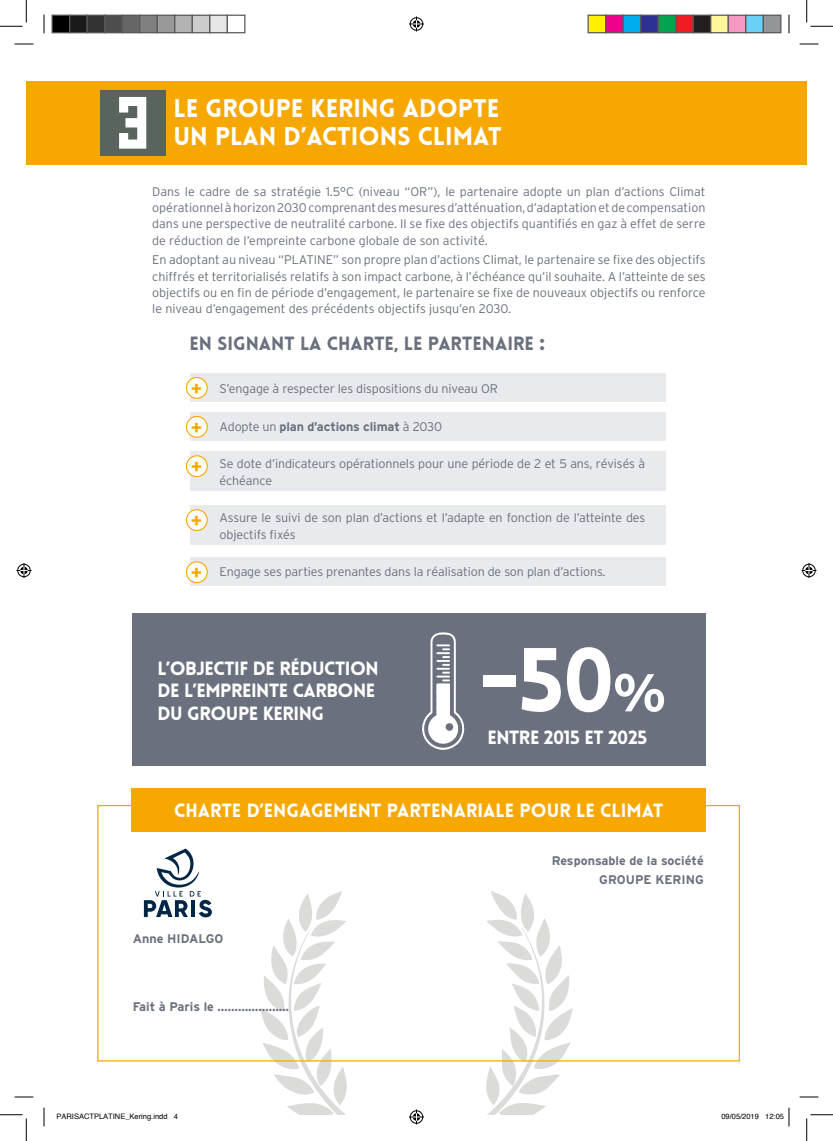
<style>
.page{position:relative;width:833px;height:1141px;background:#fff}
.page>*{position:absolute;margin:0;border:0;box-sizing:border-box;transform-origin:0 0}
.t1{font:900 88.5px "Lovelo";color:#fff}
.t2{font:900 25px/27.5px "Lovelo";color:#fff}
.t3{font:900 18.75px/22.5px "Lovelo";letter-spacing:-.025em;color:#fff}
.t4{font:900 18.75px "Lovelo";color:#fff}
.t5{font:900 18.75px "Lovelo";color:#6a707d}
.t6{font:700 18.75px/39.1px "Interstate";color:#f6a800;text-align:justify}
.t7{font:300 12.5px/16.2px "Interstate";letter-spacing:-.01em;color:#6a707d;text-align:justify}
.t8{font:700 12.5px/19.8px "Interstate";color:#6a707d;text-align:right}
.t9{font:7.5px "Helvetica";color:#000}
.s1{font-size:25px}
.s2{font-weight:300}
.s3{font-family:"Interstate";font-weight:700;font-size:53.12px}
</style>
<div class="page">
<div style="left:26px;top:81px;width:780px;height:83px;background:#f6a800"></div>
<svg style="left:477px;top:891px;width:95px;height:223px"></svg>
<svg style="left:260px;top:891px;width:95px;height:223px"></svg>
<div style="left:133px;top:613px;width:572px;height:153px;background:#6a707d"></div>
<div style="left:131px;top:788px;width:574px;height:44px;background:#f6a800"></div>
<div style="left:100px;top:90px;width:65px;height:66px;background:#59645d"></div>
<svg style="left:119px;top:97px;width:27px;height:52px"></svg>
<div style="left:190px;top:373px;width:475px;height:28px;background:#e8eaed"></div>
<div style="left:190px;top:557px;width:475px;height:29px;background:#e8eaed"></div>
<div style="left:190px;top:412px;width:475px;height:28px;background:#e8eaed"></div>
<div style="left:190px;top:451px;width:475px;height:39px;background:#e8eaed"></div>
<div style="left:190px;top:505px;width:475px;height:39px;background:#e8eaed"></div>
<div style="left:186px;top:377px;width:21px;height:21px;background:#fff;border-radius:50%"></div>
<div style="left:186px;top:377px;width:22px;height:22px;border:1px solid #f6a800;border-radius:50%"></div>
<div style="left:186px;top:416px;width:21px;height:21px;background:#fff;border-radius:50%"></div>
<div style="left:186px;top:416px;width:22px;height:22px;border:1px solid #f6a800;border-radius:50%"></div>
<div style="left:186px;top:456px;width:21px;height:20px;background:#fff;border-radius:50%"></div>
<div style="left:186px;top:455px;width:22px;height:22px;border:1px solid #f6a800;border-radius:50%"></div>
<div style="left:186px;top:509px;width:21px;height:21px;background:#fff;border-radius:50%"></div>
<div style="left:186px;top:509px;width:22px;height:22px;border:1px solid #f6a800;border-radius:50%"></div>
<div style="left:186px;top:561px;width:21px;height:21px;background:#fff;border-radius:50%"></div>
<div style="left:186px;top:561px;width:22px;height:22px;border:1px solid #f6a800;border-radius:50%"></div>
<svg style="left:422px;top:632px;width:43px;height:117px"></svg>
<svg style="left:144px;top:848px;width:68px;height:69px"></svg>
<svg style="left:15px;top:43px;width:18px;height:2px"></svg>
<svg style="left:799px;top:43px;width:18px;height:2px"></svg>
<svg style="left:15px;top:1096px;width:18px;height:1px"></svg>
<svg style="left:799px;top:1096px;width:18px;height:1px"></svg>
<svg style="left:43px;top:15px;width:2px;height:18px"></svg>
<svg style="left:43px;top:1107px;width:2px;height:19px"></svg>
<svg style="left:788px;top:15px;width:1px;height:18px"></svg>
<svg style="left:0;top:0;width:27px;height:27px"></svg>
<svg style="left:0;top:1114px;width:27px;height:26px"></svg>
<svg style="left:806px;top:0;width:26px;height:27px"></svg>
<svg style="left:806px;top:1114px;width:26px;height:26px"></svg>
<svg style="left:409px;top:16px;width:15px;height:15px"></svg>
<svg style="left:409px;top:1109px;width:15px;height:15px"></svg>
<svg style="left:16px;top:563px;width:15px;height:15px"></svg>
<svg style="left:801px;top:563px;width:15px;height:15px"></svg>
<div style="left:52px;top:15px;width:18px;height:18px;background:#000"></div>
<div style="left:51px;top:15px;width:19px;height:18px;border:1px solid #595959"></div>
<div style="left:70px;top:15px;width:17px;height:18px;background:#1a1a1a"></div>
<div style="left:69px;top:15px;width:19px;height:18px;border:1px solid #595959"></div>
<div style="left:87px;top:15px;width:18px;height:18px;background:#333"></div>
<div style="left:86px;top:15px;width:19px;height:18px;border:1px solid #595959"></div>
<div style="left:105px;top:15px;width:17px;height:18px;background:#4d4d4d"></div>
<div style="left:104px;top:15px;width:19px;height:18px;border:1px solid #595959"></div>
<div style="left:122px;top:15px;width:18px;height:18px;background:#666"></div>
<div style="left:121px;top:15px;width:19px;height:18px;border:1px solid #595959"></div>
<div style="left:140px;top:15px;width:17px;height:18px;background:#808080"></div>
<div style="left:139px;top:15px;width:19px;height:18px;border:1px solid #595959"></div>
<div style="left:157px;top:15px;width:18px;height:18px;background:#999"></div>
<div style="left:156px;top:15px;width:19px;height:18px;border:1px solid #595959"></div>
<div style="left:175px;top:15px;width:17px;height:18px;background:#b3b3b3"></div>
<div style="left:174px;top:15px;width:19px;height:18px;border:1px solid #595959"></div>
<div style="left:192px;top:15px;width:18px;height:18px;background:#ccc"></div>
<div style="left:191px;top:15px;width:19px;height:18px;border:1px solid #595959"></div>
<div style="left:210px;top:15px;width:17px;height:18px;background:#e6e6e6"></div>
<div style="left:209px;top:15px;width:19px;height:18px;border:1px solid #595959"></div>
<div style="left:226px;top:15px;width:19px;height:18px;border:1px solid #595959"></div>
<div style="left:587px;top:15px;width:18px;height:18px;background:#fff101"></div>
<div style="left:587px;top:15px;width:19px;height:18px;border:1px solid #595959"></div>
<div style="left:605px;top:15px;width:17px;height:18px;background:#ed028c"></div>
<div style="left:604px;top:15px;width:19px;height:18px;border:1px solid #595959"></div>
<div style="left:622px;top:15px;width:18px;height:18px;background:#00aeef"></div>
<div style="left:622px;top:15px;width:19px;height:18px;border:1px solid #595959"></div>
<div style="left:640px;top:15px;width:17px;height:18px;background:#2e3092"></div>
<div style="left:639px;top:15px;width:19px;height:18px;border:1px solid #595959"></div>
<div style="left:657px;top:15px;width:18px;height:18px;background:#00a54f"></div>
<div style="left:657px;top:15px;width:19px;height:18px;border:1px solid #595959"></div>
<div style="left:675px;top:15px;width:17px;height:18px;background:#ee1d23"></div>
<div style="left:674px;top:15px;width:19px;height:18px;border:1px solid #595959"></div>
<div style="left:692px;top:15px;width:18px;height:18px;background:#231f20"></div>
<div style="left:692px;top:15px;width:19px;height:18px;border:1px solid #595959"></div>
<div style="left:710px;top:15px;width:17px;height:18px;background:#fff79a"></div>
<div style="left:709px;top:15px;width:19px;height:18px;border:1px solid #595959"></div>
<div style="left:727px;top:15px;width:18px;height:18px;background:#f499c2"></div>
<div style="left:727px;top:15px;width:19px;height:18px;border:1px solid #595959"></div>
<div style="left:745px;top:15px;width:17px;height:18px;background:#6bcff6"></div>
<div style="left:744px;top:15px;width:19px;height:18px;border:1px solid #595959"></div>
<div style="left:762px;top:15px;width:18px;height:18px;background:#939598"></div>
<div style="left:762px;top:15px;width:19px;height:18px;border:1px solid #595959"></div>
<svg style="left:788px;top:1107px;width:1px;height:19px"></svg>
<h2 class="t2" style="left:173px;top:95px;width:330px">LE GROUPE KERING ADOPTE<br>UN PLAN D’ACTIONS CLIMAT</h2>
<p class="t7" style="left:152px;top:183px;width:554px">Dans le cadre de sa stratégie 1.5°C (niveau “OR”), le partenaire adopte un plan d’actions Climat opérationnel à horizon 2030 comprenant des mesures d’atténuation, d’adaptation et de compensation dans une perspective de neutralité carbone. Il se fixe des objectifs quantifiés en gaz à effet de serre de réduction de l’empreinte carbone globale de son activité.</p>
<p class="t7" style="left:152px;top:252px;width:554px">En adoptant au niveau “PLATINE” son propre plan d’actions Climat, le partenaire se fixe des objectifs chiffrés et territorialisés relatifs à son impact carbone, à l’échéance qu’il souhaite. A l’atteinte de ses objectifs ou en fin de période d’engagement, le partenaire se fixe de nouveaux objectifs ou renforce le niveau d’engagement des précédents objectifs jusqu’en 2030.</p>
<h3 class="t5" style="left:189px;top:332px;width:357px">EN SIGNANT LA CHARTE, LE PARTENAIRE <span class="s1">:</span></h3>
<h3 class="t6" style="left:191px;top:368px;width:13px">+ + +</h3>
<p class="t7" style="left:219px;top:381px;width:279px">S’engage à respecter les dispositions du niveau OR</p>
<p class="t8" style="left:219px;top:416px;width:224px"><span class="s2">adopte un</span> plan d’actions climat <span class="s2">à 2030</span></p>
<p class="t7" style="left:219px;top:456px;width:427px">Se dote d’indicateurs opérationnels pour une période de 2 et 5 ans, révisés à échéance</p>
<p class="t7" style="left:219px;top:509px;width:427px">Assure le suivi de son plan d’actions et l’adapte en fonction de l’atteinte des objectifs fixés</p>
<p class="t7" style="left:219px;top:563px;width:387px">engage ses parties prenantes dans la réalisation de son plan d’actions.</p>
<h3 class="t6" style="left:191px;top:500px;width:13px">+</h3>
<h3 class="t6" style="left:191px;top:552px;width:13px">+</h3>
<h3 class="t3" style="left:157px;top:657px;width:223px">L’OBJECTIF DE RÉDUCTION<br>DE L’EMPREINTE CARBONE<br>DU GROUPE KERING</h3>
<h1 class="t1" style="left:479px;top:625px;width:187px">-50<span class="s3">%</span></h1>
<h3 class="t3" style="left:487px;top:726px;width:161px">ENTRE 2015 ET 2025</h3>
<h3 class="t4" style="left:174px;top:799px;width:490px">CHARTE D’ENGAGEMENT PARTENARIALE POUR LE CLIMAT</h3>
<p class="t8" style="left:133px;top:928px;width:91px">Anne HIDALGO</p>
<p class="t8" style="left:133px;top:997px;width:158px">Fait à Paris le …………………</p>
<p class="t8" style="left:551px;top:850px;width:153px">Responsable de la société<br>Groupe KERING</p>
<p class="t9" style="left:56px;top:1110px;width:123px">PARISACTPLATINE_Kering.indd 4</p>
<p class="t9" style="left:721px;top:1110px;width:64px">09/05/2019 12:05</p>
</div>
